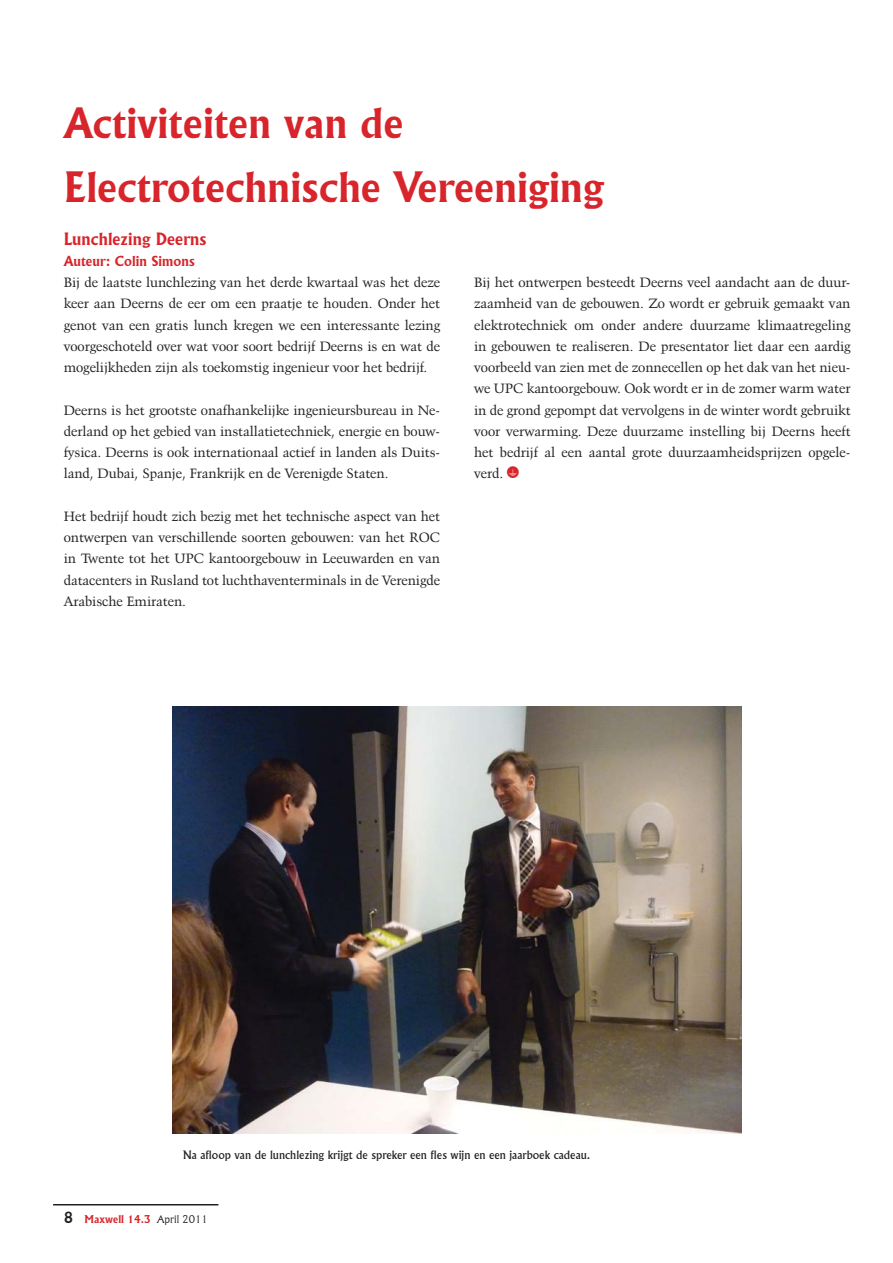
<style>
.page{position:relative;width:893px;height:1263px;background:#fff}
.page>*{position:absolute;margin:0;border:0;box-sizing:border-box;transform-origin:0 0}
.t1{font:700 40.5px/63.8px "Flareserif 821 BT";color:#d8242b}
.t2{font:700 16.5px "Flareserif 821 BT";color:#d8242b}
.t3{font:13.5px/21.3px "Kuenstler 480 BT";color:#231f20;text-align:justify}
.t4{font:700 13.5px "Flareserif 821 BT";color:#d8242b}
.t5{font:11.25px "Flareserif 821 BT";color:#231f20}
.t6{font:700 10.5px "Flareserif 821 BT";color:#d8242b}
.s1{font-size:15px;color:#231f20}
.s2{font-weight:300;color:#231f20}
</style>
<div class="page">
<hr style="left:53px;top:1204px;width:165px;height:2px;background:#231f20">
<img style="left:172px;top:707px;width:570px;height:427px">
<h1 class="t1" style="left:64px;top:94px;width:541px">Activiteiten van de<br>Electrotechnische Vereeniging</h1>
<p class="t2" style="left:64px;top:232px;width:145px">Lunchlezing Deerns</p>
<p class="t4" style="left:64px;top:255px;width:133px">Auteur: Colin Simons</p>
<p class="t3" style="left:64px;top:272px;width:378px">Bij de laatste lunchlezing van het derde kwartaal was het deze keer aan Deerns de eer om een praatje te houden. Onder het genot van een gratis lunch kregen we een interessante lezing voorgeschoteld over wat voor soort bedrijf Deerns is en wat de mogelijkheden zijn als toekomstig ingenieur voor het bedrijf.</p>
<p class="t3" style="left:64px;top:400px;width:378px">Deerns is het grootste onafhankelijke ingenieursbureau in Ne&shy;derland op het gebied van installatietechniek, energie en bouw&shy;fysica. Deerns is ook internationaal actief in landen als Duits&shy;land, Dubai, Spanje, Frankrijk en de Verenigde Staten.</p>
<p class="t3" style="left:64px;top:506px;width:378px">Het bedrijf houdt zich bezig met het technische aspect van het ontwerpen van verschillende soorten gebouwen: van het ROC in Twente tot het UPC kantoorgebouw in Leeuwarden en van datacenters in Rusland tot luchthaventerminals in de Verenigde Arabische Emiraten.</p>
<p class="t3" style="left:474px;top:272px;width:378px">Bij het ontwerpen besteedt Deerns veel aandacht aan de duur&shy;zaamheid van de gebouwen. Zo wordt er gebruik gemaakt van elektrotechniek om onder andere duurzame klimaatregeling in gebouwen te realiseren. De presentator liet daar een aardig voorbeeld van zien met de zonnecellen op het dak van het nieu&shy;we UPC kantoorgebouw. Ook wordt er in de zomer warm water in de grond gepompt dat vervolgens in de winter wordt gebruikt voor verwarming. Deze duurzame instelling bij Deerns heeft het bedrijf al een aantal grote duurzaamheidsprijzen opgele&shy;verd.</p>
<p class="t5" style="left:183px;top:1150px;width:409px">Na afloop van de lunchlezing krijgt de spreker een fles wijn en een jaarboek cadeau.</p>
<p class="t6" style="left:64px;top:1214px;width:146px"><span class="s1">8</span> Maxwell 14.3 <span class="s2">April 2011</span></p>
</div>
